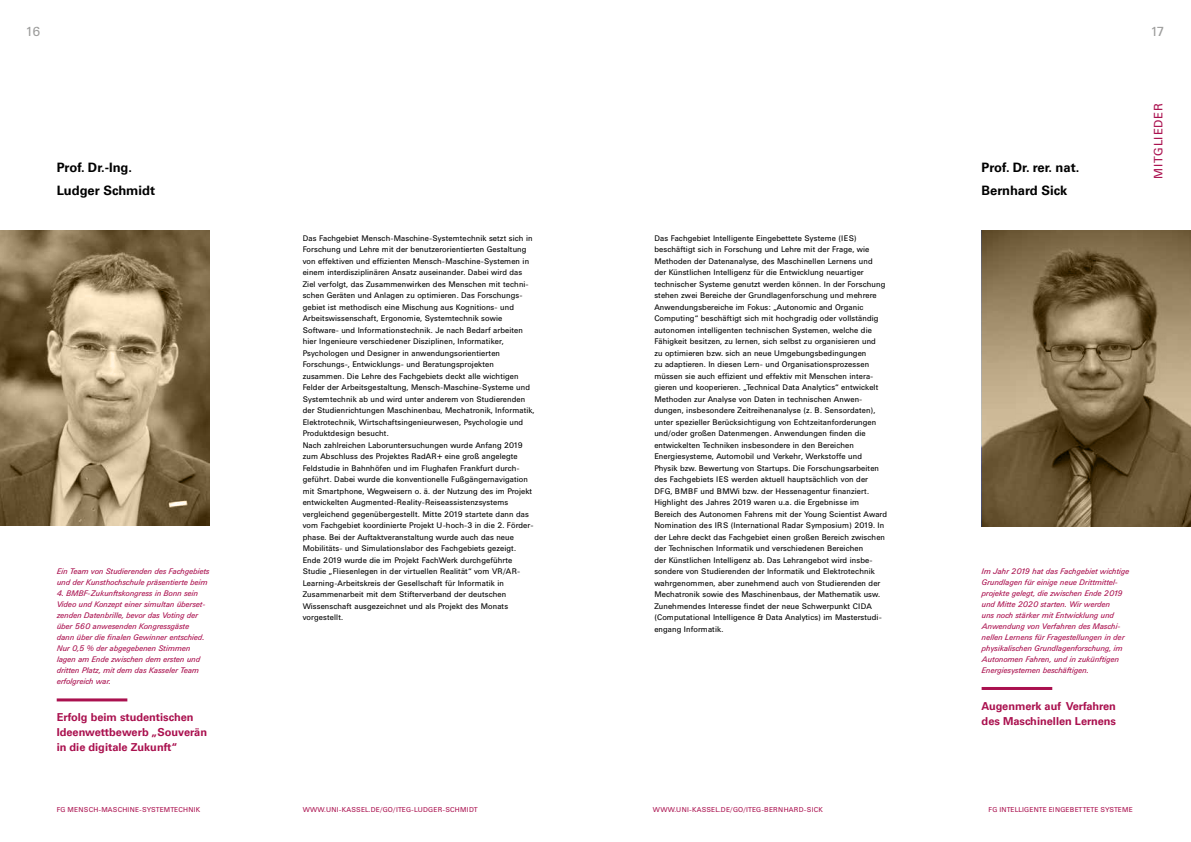
<style>
.page{position:relative;width:1191px;height:842px;background:#fff}
.page>*{position:absolute;margin:0;border:0;box-sizing:border-box;transform-origin:0 0}
.t1{font:700 13px/23px "Univers LT Pro 65";color:#000}
.t2{font:13px "Univers BQ";color:#9d9d9c}
.t3{font:12px "Univers BQ";letter-spacing:.08em;color:#aa114f}
.t4{font:700 11px/15px "Univers LT Pro 65";color:#aa114f}
.t5{font:8px/11.5px "Univers BQ";letter-spacing:.01em;color:#000}
.t6{font:italic 8px/11px "Univers BQ";color:#aa114f}
.t7{font:7px "Univers BQ";letter-spacing:.02em;color:#aa114f}
</style>
<div class="page">
<hr style="left:981px;top:687px;width:71px;height:3px;background:#aa114f">
<hr style="left:57px;top:698px;width:70px;height:3px;background:#aa114f">
<svg style="left:981px;top:230px;width:210px;height:296px;background:#7f6c4d"></svg>
<svg style="left:0;top:230px;width:209px;height:296px;background:#95815f"></svg>
<h1 class="t2" style="left:26px;top:24px;width:16px">16</h1>
<h1 class="t2" style="left:1150px;top:24px;width:16px">17</h1>
<h1 class="t1" style="left:57px;top:155px;width:100px">Prof. Dr.-Ing.<br>Ludger Schmidt</h1>
<p class="t6" style="left:57px;top:566px;width:154px">Ein Team von Studierenden des Fachgebiets und der Kunsthochschule präsentierte beim</p>
<p class="t6" style="left:57px;top:588px;width:150px">4. BMBF-Zukunftskongress in Bonn sein Video und Konzept einer simultan überset&shy;zenden Datenbrille, bevor das Voting der über 560 anwesenden Kongressgäste dann über die finalen Gewinner entschied.<br>Nur 0,5 % der abgegebenen Stimmen lagen am Ende zwischen dem ersten und dritten Platz, mit dem das Kasseler Team erfolgreich war.</p>
<h3 class="t4" style="left:57px;top:709px;width:152px">Erfolg beim studentischen<br>Ideenwettbewerb „Souverän in die digitale Zukunft“</h3>
<p class="t5" style="left:303px;top:232px;width:233px">Das Fachgebiet Mensch-Maschine-Systemtechnik setzt sich in Forschung und Lehre mit der benutzerorientierten Gestaltung von effektiven und effizienten Mensch-Maschine-Systemen in einem interdisziplinären Ansatz auseinander. Dabei wird das Ziel verfolgt, das Zusammenwirken des Menschen mit techni&shy;schen Geräten und Anlagen zu optimieren. Das Forschungs&shy;gebiet ist methodisch eine Mischung aus Kognitions- und Arbeitswissenschaft, Ergonomie, Systemtechnik sowie Software- und Informationstechnik. Je nach Bedarf arbeiten hier Ingenieure verschiedener Disziplinen, Informatiker, Psychologen und Designer in anwendungsorientierten Forschungs-, Entwicklungs- und Beratungsprojekten zusammen. Die Lehre des Fachgebiets deckt alle wichtigen Felder der Arbeitsgestaltung, Mensch-Maschine-Systeme und Systemtechnik ab und wird unter anderem von Studierenden der Studienrichtungen Maschinenbau, Mechatronik, Informatik, Elektrotechnik, Wirtschaftsingenieurwesen, Psychologie und Produktdesign besucht.<br>Nach zahlreichen Laboruntersuchungen wurde Anfang 2019 zum Abschluss des Projektes RadAR+ eine groß angelegte Feldstudie in Bahnhöfen und im Flughafen Frankfurt durch&shy;geführt. Dabei wurde die konventionelle Fußgängernavigation mit Smartphone, Wegweisern o. ä. der Nutzung des im Projekt entwickelten Augmented-Reality-Reiseassistenzsystems vergleichend gegenübergestellt. Mitte 2019 startete dann das vom Fachgebiet koordinierte Projekt U-hoch-3 in die 2. Förder&shy;phase. Bei der Auftaktveranstaltung wurde auch das neue Mobilitäts- und Simulationslabor des Fachgebiets gezeigt.<br>Ende 2019 wurde die im Projekt FachWerk durchgeführte Studie „Fliesenlegen in der virtuellen Realität“ vom VR/AR-Learning-Arbeitskreis der Gesellschaft für Informatik in Zusammenarbeit mit dem Stifterverband der deutschen Wissenschaft ausgezeichnet und als Projekt des Monats vorgestellt.</p>
<p class="t7" style="left:57px;top:806px;width:145px">FG MENSCH-MASCHINE-SYSTEMTECHNIK</p>
<p class="t7" style="left:303px;top:806px;width:176px">WWW.UNI-KASSEL.DE/GO/ITEG-LUDGER-SCHMIDT</p>
<p class="t5" style="left:654px;top:232px;width:234px">Das Fachgebiet Intelligente Eingebettete Systeme (IES) beschäftigt sich in Forschung und Lehre mit der Frage, wie Methoden der Datenanalyse, des Maschinellen Lernens und<br>der Künstlichen Intelligenz für die Entwicklung neuartiger technischer Systeme genutzt werden können. In der Forschung stehen zwei Bereiche der Grundlagenforschung und mehrere Anwendungsbereiche im Fokus: „Autonomic and Organic Computing“ beschäftigt sich mit hochgradig oder vollständig autonomen intelligenten technischen Systemen, welche die Fähigkeit besitzen, zu lernen, sich selbst zu organisieren und<br>zu optimieren bzw. sich an neue Umgebungsbedingungen<br>zu adaptieren. In diesen Lern- und Organisationsprozessen müssen sie auch effizient und effektiv mit Menschen intera&shy;gieren und kooperieren. „Technical Data Analytics“ entwickelt Methoden zur Analyse von Daten in technischen Anwen&shy;dungen, insbesondere Zeitreihenanalyse (z. B. Sensordaten), unter spezieller Berücksichtigung von Echtzeitanforderungen und/oder großen Datenmengen. Anwendungen finden die entwickelten Techniken insbesondere in den Bereichen Energiesysteme, Automobil und Verkehr, Werkstoffe und Physik bzw. Bewertung von Startups. Die Forschungsarbeiten des Fachgebiets IES werden aktuell hauptsächlich von der DFG, BMBF und BMWi bzw. der Hessenagentur finanziert.<br>Highlight des Jahres 2019 waren u.a. die Ergebnisse im Bereich des Autonomen Fahrens mit der Young Scientist Award Nomination des IRS (International Radar Symposium) 2019. In der Lehre deckt das Fachgebiet einen großen Bereich zwischen der Technischen Informatik und verschiedenen Bereichen<br>der Künstlichen Intelligenz ab. Das Lehrangebot wird insbe&shy;sondere von Studierenden der Informatik und Elektrotechnik wahrgenommen, aber zunehmend auch von Studierenden der Mechatronik sowie des Maschinenbaus, der Mathematik usw.<br>Zunehmendes Interesse findet der neue Schwerpunkt CIDA (Computational Intelligence &amp; Data Analytics) im Masterstudi&shy;engang Informatik.</p>
<h1 class="t1" style="left:981px;top:155px;width:99px">Prof. Dr. rer. nat.<br>Bernhard Sick</h1>
<h2 class="t3" style="left:1151px;top:179px;width:77px;rotate:-90deg">MITGLIEDER</h2>
<p class="t6" style="left:981px;top:566px;width:149px">Im Jahr 2019 hat das Fachgebiet wichtige Grundlagen für einige neue Drittmittel&shy;projekte gelegt, die zwischen Ende 2019 und Mitte 2020 starten. Wir werden<br>uns noch stärker mit Entwicklung und Anwendung von Verfahren des Maschi&shy;nellen Lernens für Fragestellungen in der physikalischen Grundlagenforschung, im Autonomen Fahren, und in zukünftigen Energiesystemen beschäftigen.</p>
<h3 class="t4" style="left:981px;top:698px;width:136px">Augenmerk auf Verfahren des Maschinellen Lernens</h3>
<p class="t7" style="left:653px;top:806px;width:171px">WWW.UNI-KASSEL.DE/GO/ITEG-BERNHARD-SICK</p>
<p class="t7" style="left:988px;top:806px;width:146px">FG INTELLIGENTE EINGEBETTETE SYSTEME</p>
</div>
